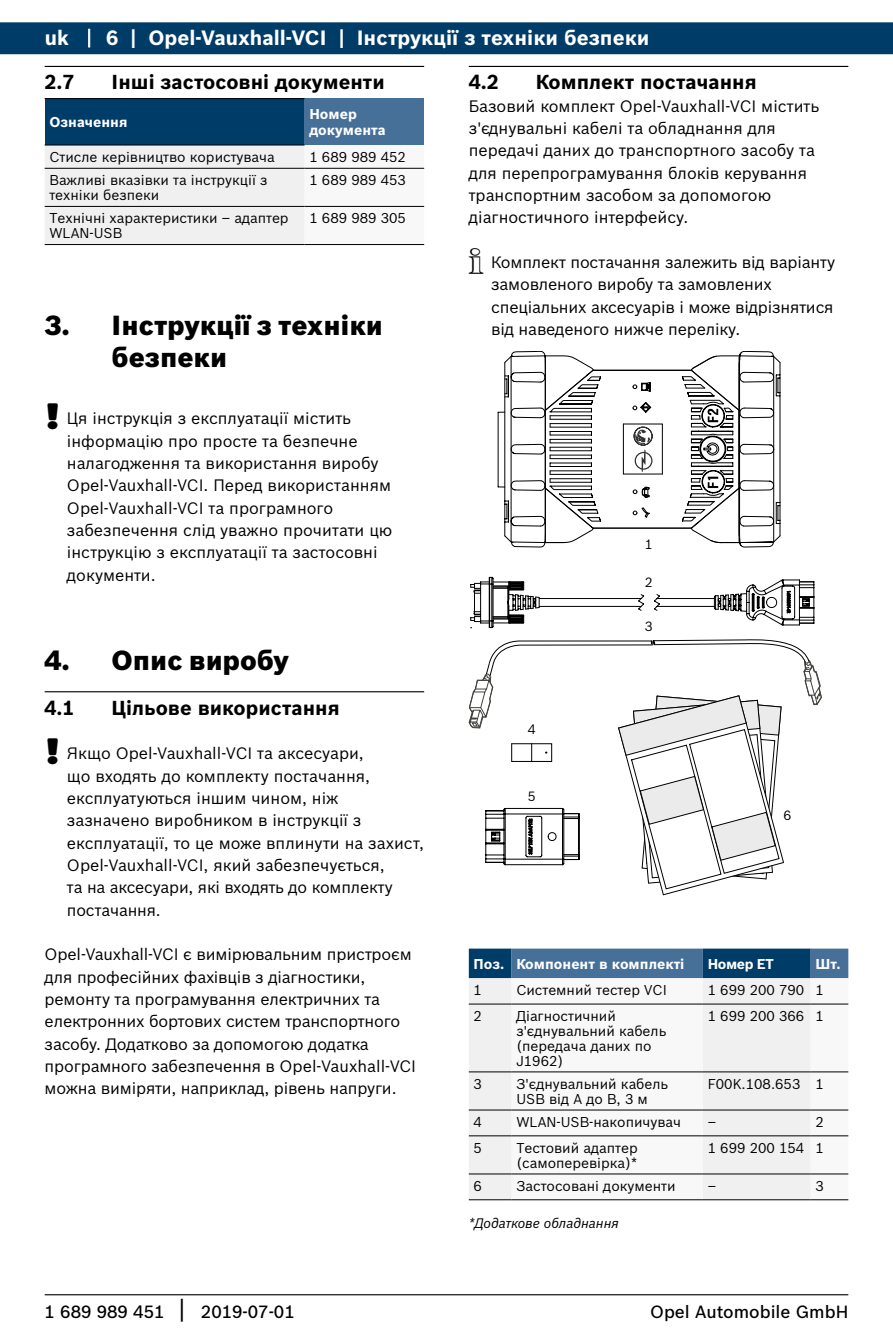
<style>
.page{position:relative;width:893px;height:1340px;background:#fff}
.page>*{position:absolute;margin:0;border:0;box-sizing:border-box;transform-origin:0 0}
.t1{font:900 27px/32.4px "Bosch Sans";color:#000}
.t2{font:700 20.25px "Bosch Sans";color:#fff}
.t3{font:700 19.8px "Bosch Sans";color:#000}
.t4{font:500 17.32px "Bosch Sans";color:#000}
.t5{font:16.2px/22.3px "Bosch Sans";color:#000}
.t6{font:13.95px/14.8px "Bosch Sans";color:#000}
.t7{font:700 13.95px/16.7px "Bosch Sans";color:#fff}
.t8{font:italic 13.5px "Bosch Sans";color:#000}
.t9{font:13.05px "Bosch Sans";color:#000}
.s1{font-family:"AA Diagnostics";font-size:18px}
.s2{font-weight:400;font-size:24.75px}
</style>
<div class="page">
<hr style="left:45px;top:1294px;width:803px;height:1px;background:#000">
<div style="left:0;top:22px;width:893px;height:32px;background:#003c68"></div>
<hr style="left:469px;top:66px;width:379px;height:1px;background:#000">
<svg style="left:470px;top:577px;width:344px;height:51px"></svg>
<svg style="left:469px;top:639px;width:353px;height:256px"></svg>
<svg style="left:498px;top:351px;width:283px;height:197px"></svg>
<svg style="left:469px;top:948px;width:379px;height:30px;background:#2f5e88"></svg>
<div style="left:469px;top:978px;width:43px;height:221px;background:#f0f0f0"></div>
<svg style="left:512px;top:978px;width:336px;height:221px"></svg>
<hr style="left:469px;top:1071px;width:43px;height:1px;background:#000">
<hr style="left:703px;top:1071px;width:108px;height:1px;background:#000">
<hr style="left:469px;top:1109px;width:43px;height:1px;background:#000">
<hr style="left:703px;top:1109px;width:108px;height:1px;background:#000">
<hr style="left:512px;top:1071px;width:191px;height:1px;background:#000">
<hr style="left:811px;top:1071px;width:37px;height:1px;background:#000">
<hr style="left:512px;top:1109px;width:191px;height:1px;background:#000">
<hr style="left:811px;top:1109px;width:37px;height:1px;background:#000">
<hr style="left:469px;top:1135px;width:43px;height:1px;background:#000">
<hr style="left:469px;top:1173px;width:43px;height:1px;background:#000">
<hr style="left:469px;top:1199px;width:43px;height:1px;background:#000">
<hr style="left:512px;top:1135px;width:191px;height:1px;background:#000">
<hr style="left:512px;top:1173px;width:191px;height:1px;background:#000">
<hr style="left:512px;top:1199px;width:191px;height:1px;background:#000">
<hr style="left:703px;top:1135px;width:108px;height:1px;background:#000">
<hr style="left:703px;top:1173px;width:108px;height:1px;background:#000">
<hr style="left:703px;top:1199px;width:108px;height:1px;background:#000">
<hr style="left:811px;top:1135px;width:37px;height:1px;background:#000">
<hr style="left:811px;top:1173px;width:37px;height:1px;background:#000">
<hr style="left:811px;top:1199px;width:37px;height:1px;background:#000">
<hr style="left:469px;top:1003px;width:43px;height:1px;background:#000">
<hr style="left:703px;top:1003px;width:108px;height:1px;background:#000">
<hr style="left:512px;top:1003px;width:191px;height:1px;background:#000">
<hr style="left:811px;top:1003px;width:37px;height:1px;background:#000">
<hr style="left:45px;top:66px;width:379px;height:1px;background:#000">
<hr style="left:45px;top:691px;width:379px;height:1px;background:#000">
<div style="left:45px;top:99px;width:260px;height:46px;background:#003c68"></div>
<div style="left:305px;top:99px;width:119px;height:46px;background:#477099"></div>
<div style="left:45px;top:146px;width:379px;height:98px;background:#f0f0f0"></div>
<hr style="left:45px;top:168px;width:260px;height:1px;background:#000">
<hr style="left:305px;top:168px;width:119px;height:1px;background:#000">
<hr style="left:45px;top:206px;width:260px;height:1px;background:#000">
<hr style="left:305px;top:206px;width:119px;height:1px;background:#000">
<hr style="left:45px;top:244px;width:260px;height:1px;background:#000">
<hr style="left:305px;top:244px;width:119px;height:1px;background:#000">
<hr style="left:45px;top:98px;width:260px;height:1px;background:#000">
<hr style="left:45px;top:145px;width:260px;height:1px;background:#000">
<p class="t2" style="left:45px;top:22px;width:26px">uk</p>
<p class="t2" style="left:106px;top:22px;width:545px">6 | Opel-Vauxhall-VCI | Інструкції з техніки безпеки</p>
<p class="t3" style="left:469px;top:67px;width:31px">4.2</p>
<p class="t3" style="left:536px;top:67px;width:223px">Комплект постачання</p>
<p class="t5" style="left:469px;top:94px;width:352px">Базовий комплект Opel-Vauxhall-VCI містить з'єднувальні кабелі та обладнання для передачі даних до транспортного засобу та для перепрограмування блоків керування транспортним засобом за допомогою діагностичного інтерфейсу.</p>
<p class="t5" style="left:491px;top:250px;width:346px;text-indent:-22px"><span class="s1">i</span> Комплект постачання залежить від варіанту замовленого виробу та замовлених спеціальних аксесуарів і може відрізнятися від наведеного нижче переліку.</p>
<p class="t3" style="left:45px;top:67px;width:31px">2.7</p>
<p class="t3" style="left:112px;top:67px;width:275px">Інші застосовні документи</p>
<p class="t7" style="left:49px;top:113px;width:80px">Означення</p>
<p class="t7" style="left:309px;top:104px;width:78px">Номер документа</p>
<p class="t6" style="left:49px;top:148px;width:227px">Стисле керівництво користувача</p>
<p class="t6" style="left:309px;top:148px;width:98px">1 689 989 452</p>
<p class="t6" style="left:49px;top:172px;width:220px">Важливі вказівки та інструкції з техніки безпеки</p>
<p class="t6" style="left:309px;top:172px;width:98px">1 689 989 453</p>
<p class="t6" style="left:49px;top:210px;width:241px">Технічні характеристики – адаптер<br>WLAN-USB</p>
<p class="t6" style="left:309px;top:210px;width:98px">1 689 989 305</p>
<h1 class="t1" style="left:112px;top:307px;width:273px;text-indent:-67px">3. Інструкції з техніки безпеки</h1>
<p class="t5" style="left:67px;top:406px;width:327px;text-indent:-22px"><span class="s1">!</span> Ця інструкція з експлуатації містить інформацію про просте та безпечне налагодження та використання виробу Opel-Vauxhall-VCI. Перед використанням Opel-Vauxhall-VCI та програмного забезпечення слід уважно прочитати цю інструкцію з експлуатації та застосовні документи.</p>
<p class="t9" style="left:645px;top:535px;width:9px">1</p>
<p class="t9" style="left:645px;top:572px;width:9px">2</p>
<p class="t9" style="left:645px;top:616px;width:9px">3</p>
<h1 class="t1" style="left:45px;top:642px;width:246px">4. Опис виробу</h1>
<p class="t3" style="left:45px;top:692px;width:31px">4.1</p>
<p class="t3" style="left:112px;top:692px;width:230px">Цільове використання</p>
<p class="t5" style="left:67px;top:741px;width:359px;text-indent:-22px"><span class="s1">!</span> Якщо Opel-Vauxhall-VCI та аксесуари,<br>що входять до комплекту постачання, експлуатуються іншим чином, ніж зазначено виробником в інструкції з експлуатації, то це може вплинути на захист, Opel-Vauxhall-VCI, який забезпечується,<br>та на аксесуари, які входять до комплекту постачання.</p>
<p class="t5" style="left:45px;top:942px;width:373px">Opel-Vauxhall-VCI є вимірювальним пристроєм для професійних фахівців з діагностики, ремонту та програмування електричних та електронних бортових систем транспортного засобу. Додатково за допомогою додатка програмного забезпечення в Opel-Vauxhall-VCI можна виміряти, наприклад, рівень напруги.</p>
<p class="t9" style="left:528px;top:719px;width:9px">4</p>
<p class="t9" style="left:528px;top:786px;width:9px">5</p>
<p class="t9" style="left:783px;top:805px;width:9px">6</p>
<p class="t7" style="left:474px;top:954px;width:212px">Поз. Компонент в комплекті</p>
<p class="t7" style="left:708px;top:954px;width:68px">Номер ET</p>
<p class="t7" style="left:815px;top:954px;width:27px">Шт.</p>
<p class="t6" style="left:474px;top:981px;width:10px">1</p>
<p class="t6" style="left:516px;top:981px;width:152px">Системний тестер VCI</p>
<p class="t6" style="left:708px;top:981px;width:118px">1 699 200 790 1</p>
<p class="t6" style="left:474px;top:1007px;width:10px">2</p>
<p class="t6" style="left:516px;top:1007px;width:151px">Діагностичний з'єднувальний кабель (передача даних по<br>J1962)</p>
<p class="t6" style="left:708px;top:1007px;width:118px">1 699 200 366 1</p>
<p class="t6" style="left:474px;top:1075px;width:10px">3</p>
<p class="t6" style="left:516px;top:1075px;width:153px">З'єднувальний кабель<br>USB від А до В, 3 м</p>
<p class="t6" style="left:708px;top:1075px;width:118px">F00K.108.653 1</p>
<p class="t6" style="left:474px;top:1113px;width:10px">4</p>
<p class="t6" style="left:516px;top:1113px;width:166px">WLAN-USB-накопичувач</p>
<p class="t6" style="left:708px;top:1113px;width:10px">–</p>
<p class="t6" style="left:815px;top:1113px;width:10px">2</p>
<p class="t6" style="left:474px;top:1139px;width:10px">5</p>
<p class="t6" style="left:516px;top:1139px;width:123px">Тестовий адаптер (самоперевірка)*</p>
<p class="t6" style="left:708px;top:1139px;width:118px">1 699 200 154 1</p>
<p class="t6" style="left:474px;top:1177px;width:10px">6</p>
<p class="t6" style="left:516px;top:1177px;width:161px">Застосовані документи</p>
<p class="t6" style="left:708px;top:1177px;width:10px">–</p>
<p class="t6" style="left:815px;top:1177px;width:10px">3</p>
<p class="t8" style="left:469px;top:1213px;width:152px">*Додаткове обладнання</p>
<p class="t4" style="left:45px;top:1298px;width:252px">1 689 989 451 <span class="s2">|</span> 2019-07-01</p>
<p class="t4" style="left:650px;top:1298px;width:200px">Opel Automobile GmbH</p>
</div>
